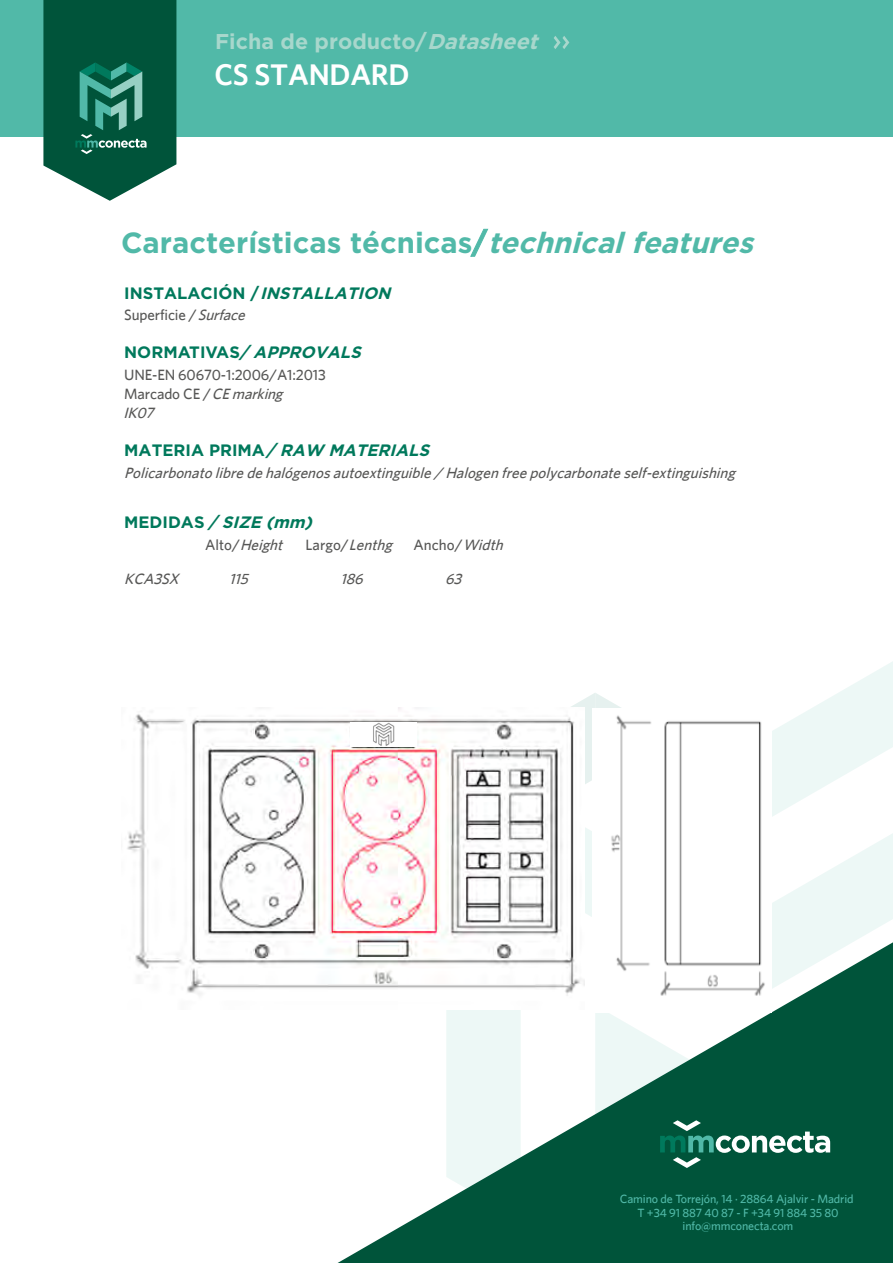
<style>
.page{position:relative;width:893px;height:1263px;background:#fff}
.page>*{position:absolute;margin:0;border:0;box-sizing:border-box;transform-origin:0 0}
.t1{font:600 30px "Whitney";letter-spacing:-.01em;color:#fff}
.t2{font:700 29.1px "Gotham";color:#51b9a8}
.t3{font:700 21.45px "Gotham";color:#a8d7cc}
.t4{font:700 16.5px "Gotham";color:#00795c}
.t5{font:italic 700 16.5px "Gotham";color:#00795c}
.t6{font:italic 700 16.5px "Gotham";color:#00795b}
.t7{font:italic 500 15px "Whitney";color:#575756}
.t8{font:500 15px/19.4px "Whitney";letter-spacing:-.01em;color:#575756}
.t9{font:500 12px/13.5px "Whitney";letter-spacing:-.01em;color:#51b9a8;text-align:center}
.s1{font-style:italic}
.s2{font-style:normal}
</style>
<div class="page">
<div style="left:0;top:0;width:893px;height:136px;background:#51b9a8"></div>
<svg style="left:554px;top:36px;width:15px;height:13px"></svg>
<svg style="left:43px;top:0;width:133px;height:201px;background:#216d56"></svg>
<svg style="left:337px;top:674px;width:556px;height:589px"></svg>
<svg style="left:595px;top:1005px;width:298px;height:258px;background:#226b54"></svg>
<img style="left:127px;top:707px;width:458px;height:303px">
<img style="left:593px;top:709px;width:178px;height:304px">
<img style="left:351px;top:723px;width:66px;height:24px">
<h3 class="t3" style="left:215px;top:27px;width:331px">Ficha de producto/<span class="s1">Datasheet</span></h3>
<h1 class="t1" style="left:214px;top:57px;width:197px">CS STANDARD</h1>
<h2 class="t2" style="left:121px;top:223px;width:643px">Características técnicas/ <span class="s1">technicalfeatures</span></h2>
<p class="t4" style="left:124px;top:282px;width:273px">I N S T A L A C I Ó N / <span class="s1">INSTALLATION</span></p>
<p class="t8" style="left:124px;top:305px;width:126px">Superficie /<span class="s1">Surface</span></p>
<p class="t4" style="left:124px;top:342px;width:244px">NORMATIVAS<span class="s1">/APPROVALS</span></p>
<p class="t8" style="left:123px;top:364px;width:204px">UNE-EN 60670-1:2006/A1:2013<br>Marcado CE /<span class="s1">CEmarking<br>IK07</span></p>
<p class="t5" style="left:124px;top:440px;width:312px"><span class="s2">MATERIA PRIMA</span> /RAW MATERIALS</p>
<p class="t7" style="left:124px;top:463px;width:617px">Policarbonatolibredehalógenosautoextinguible/ Halogenfreepolycarbonateself-extinguishing</p>
<p class="t6" style="left:124px;top:511px;width:195px"><span class="s2">M E D I D A S</span> /SIZE (mm)</p>
<p class="t7" style="left:205px;top:536px;width:83px"><span class="s2">Alto/</span>Height</p>
<p class="t8" style="left:306px;top:535px;width:203px">Largo/<span class="s1">Lenthg</span> Ancho/<span class="s1">Width</span></p>
<p class="t7" style="left:124px;top:570px;width:60px">KCA3SX</p>
<p class="t7" style="left:229px;top:570px;width:25px">115</p>
<p class="t7" style="left:340px;top:570px;width:28px">186</p>
<p class="t7" style="left:445px;top:570px;width:22px">63</p>
<p class="t9" style="left:620px;top:1192px;width:235px">Camino de Torrejón, 14 · 28864 Ajalvir - Madrid<br>T +34 91 887 40 87 - F +34 91 884 35 80 info@mmconecta.com</p>
</div>
